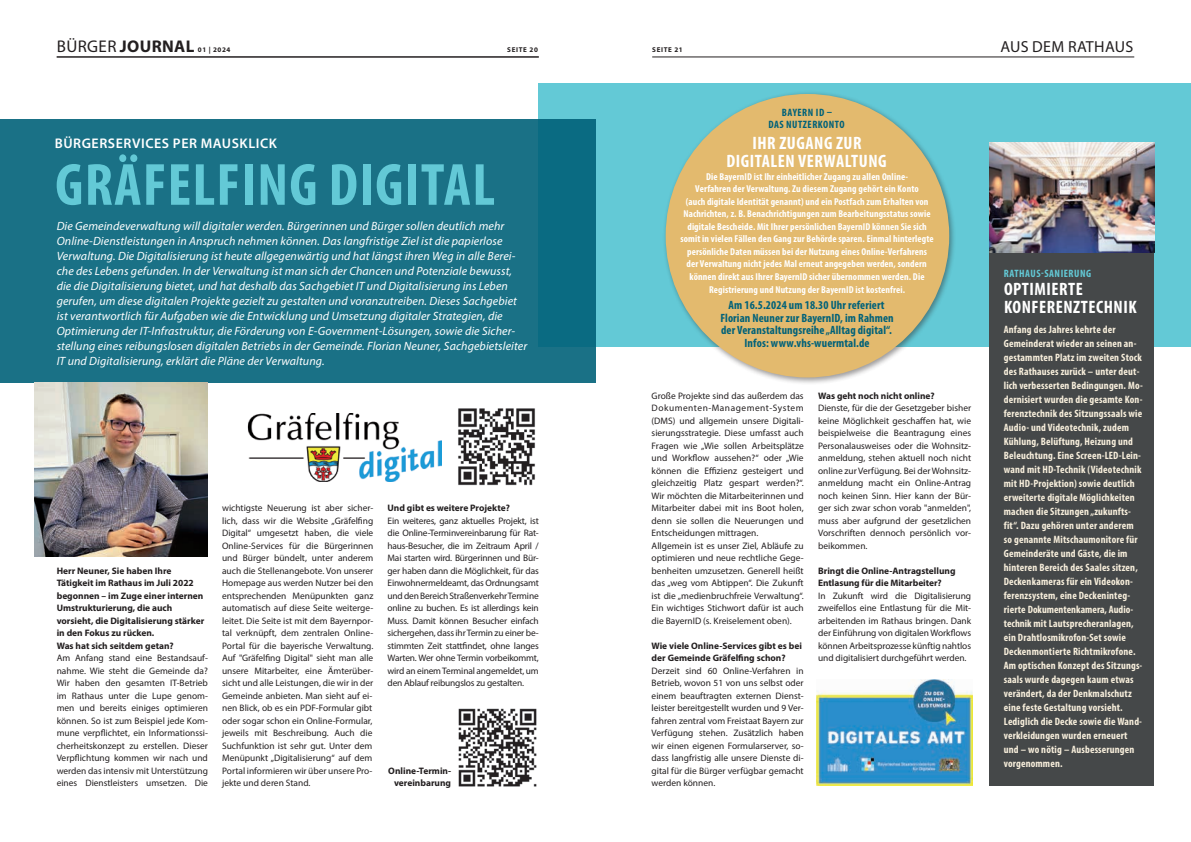
<style>
.page{position:relative;width:1191px;height:842px;background:#fff}
.page>*{position:absolute;margin:0;border:0;box-sizing:border-box;transform-origin:0 0}
.t1{font:700 condensed 60px "Myriad Pro";letter-spacing:.02em;color:#63c9d6}
.t2{font:700 condensed 18px/18px "Myriad Pro";letter-spacing:.03em;color:#fff;text-align:center}
.t3{font:700 17px "Myriad Pro";letter-spacing:.02em;color:#231f20}
.t4{font:16px "Myriad Pro";letter-spacing:.02em;color:#231f20}
.t5{font:600 14px "Myriad Pro";letter-spacing:.04em;color:#fff}
.t6{font:italic 12px/15px "Myriad Pro";letter-spacing:.01em;color:#fff}
.t7{font:700 condensed 12px/12.4px "Myriad Pro";letter-spacing:.01em;color:#006179;text-align:center}
.t8{font:700 condensed 10.7px/14px "Myriad Pro";letter-spacing:.015em;color:#f8efdc}
.t9{font:700 condensed 10.7px/12px "Myriad Pro";letter-spacing:.05em;color:#006179;text-align:center}
.t10{font:700 condensed 10.7px "Myriad Pro";letter-spacing:.05em;color:#63c9d6}
.t11{font:700 condensed 10px/12.6px "Myriad Pro";letter-spacing:.01em;color:#fff;text-align:center}
.t12{font:9.4px/12.5px "Myriad Pro";color:#231f20;text-align:justify}
.t13{font:700 9.4px/12.5px "Myriad Pro";color:#231f20}
.t14{font:700 7px "Myriad Pro";letter-spacing:.095em;color:#231f20}
.s1{font-weight:400}
</style>
<div class="page">
<div style="left:539px;top:83px;width:652px;height:264px;background:#63c9d6"></div>
<div style="left:0;top:119px;width:595px;height:263px;background:linear-gradient(to right,#1c7287,#156f85)"></div>
<hr style="left:652px;top:57px;width:482px;height:1px;background:#231f20">
<hr style="left:57px;top:57px;width:482px;height:1px;background:#231f20">
<div style="left:662px;top:90px;width:294px;height:295px;background:#231f20;opacity:.45"></div>
<div style="left:665px;top:94px;width:284px;height:283px;background:#e3ba6e;border-radius:50%"></div>
<img style="left:247px;top:413px;width:194px;height:69px">
<img style="left:34px;top:382px;width:174px;height:175px">
<div style="left:989px;top:164px;width:165px;height:621px;background:#454849"></div>
<img style="left:989px;top:142px;width:165px;height:110px">
<img style="left:458px;top:408px;width:77px;height:78px">
<img style="left:458px;top:708px;width:79px;height:79px">
<img style="left:816px;top:680px;width:156px;height:105px">
<h3 class="t3" style="left:57px;top:35px;width:139px"><span class="s1">BÜRGER</span> JOURNAL</h3>
<p class="t14" style="left:198px;top:45px;width:34px">01 | 2024</p>
<p class="t14" style="left:507px;top:45px;width:32px">SEITE 20</p>
<p class="t14" style="left:652px;top:45px;width:32px">SEITE 21</p>
<h3 class="t4" style="left:1000px;top:37px;width:134px">AUS DEM RATHAUS</h3>
<h3 class="t5" style="left:55px;top:134px;width:224px">BÜRGERSERVICES PER MAUSKLICK</h3>
<h1 class="t1" style="left:55px;top:147px;width:441px">GRÄFELFING DIGITAL</h1>
<p class="t6" style="left:57px;top:218px;width:472px">Die Gemeindeverwaltung will digitaler werden. Bürgerinnen und Bürger sollen deutlich mehr Online-Dienstleistungen in Anspruch nehmen können. Das langfristige Ziel ist die papierlose Verwaltung. Die Digitalisierung ist heute allgegenwärtig und hat längst ihren Weg in alle Berei&shy;che des Lebens gefunden. In der Verwaltung ist man sich der Chancen und Potenziale bewusst, die die Digitalisierung bietet, und hat deshalb das Sachgebiet IT und Digitalisierung ins Leben gerufen, um diese digitalen Projekte gezielt zu gestalten und voranzutreiben. Dieses Sachgebiet ist verantwortlich für Aufgaben wie die Entwicklung und Umsetzung digitaler Strategien, die Optimierung der IT-Infrastruktur, die Förderung von E-Government-Lösungen, sowie die Sicher&shy;stellung eines reibungslosen digitalen Betriebs in der Gemeinde. Florian Neuner, Sachgebietsleiter IT und Digitalisierung, erklärt die Pläne der Verwaltung.</p>
<p class="t13" style="left:57px;top:564px;width:149px">Herr Neuner, Sie haben Ihre<br>Tätigkeit im Rathaus im Juli 2022 begonnen – im Zuge einer internen<br>Umstrukturierung, die auch vorsieht, die Digitalisierung stärker in den Fokus zu rücken.<br>Was hat sich seitdem getan?</p>
<p class="t12" style="left:57px;top:651px;width:153px">Am Anfang stand eine Bestandsauf&shy;nahme. Wie steht die Gemeinde da?<br>Wir haben den gesamten IT-Betrieb im Rathaus unter die Lupe genom&shy;men und bereits einiges optimieren können. So ist zum Beispiel jede Kom&shy;mune verpflichtet, ein Informationssi&shy;cherheitskonzept zu erstellen. Dieser Verpflichtung kommen wir nach und werden das intensiv mit Unterstützung eines Dienstleisters umsetzen. Die</p>
<p class="t12" style="left:222px;top:501px;width:153px">wichtigste Neuerung ist aber sicher&shy;lich, dass wir die Website „Gräfelfing Digital“ umgesetzt haben, die viele Online-Services für die Bürgerinnen und Bürger bündelt, unter anderem auch die Stellenangebote. Von unserer Homepage aus werden Nutzer bei den entsprechenden Menüpunkten ganz automatisch auf diese Seite weiterge&shy;leitet. Die Seite ist mit dem Bayernpor&shy;tal verknüpft, dem zentralen Online-Portal für die bayerische Verwaltung.<br>Auf "Gräfelfing Digital" sieht man alle unsere Mitarbeiter, eine Ämterüber&shy;sicht und alle Leistungen, die wir in der Gemeinde anbieten. Man sieht auf ei&shy;nen Blick, ob es ein PDF-Formular gibt oder sogar schon ein Online-Formular, jeweils mit Beschreibung. Auch die Suchfunktion ist sehr gut. Unter dem Menüpunkt „Digitalisierung“ auf dem Portal informieren wir über unsere Pro&shy;jekte und deren Stand.</p>
<p class="t13" style="left:387px;top:501px;width:124px">Und gibt es weitere Projekte?</p>
<p class="t12" style="left:387px;top:514px;width:153px">Ein weiteres, ganz aktuelles Projekt, ist die Online-Terminvereinbarung für Rat&shy;haus-Besucher, die im Zeitraum April / Mai starten wird. Bürgerinnen und Bür&shy;ger haben dann die Möglichkeit, für das Einwohnermeldeamt, das Ordnungsamt und den Bereich Straßenverkehr Termine online zu buchen. Es ist allerdings kein Muss. Damit können Besucher einfach sichergehen, dass ihr Termin zu einer be&shy;stimmten Zeit stattfindet, ohne langes Warten. Wer ohne Termin vorbeikommt, wird an einem Terminal angemeldet, um den Ablauf reibungslos zu gestalten.</p>
<p class="t13" style="left:388px;top:764px;width:64px;text-align:right">Online-Termin&shy;vereinbarung</p>
<p class="t9" style="left:768px;top:107px;width:78px">BAYERN ID –<br>DAS NUTZERKONTO</p>
<h2 class="t2" style="left:726px;top:134px;width:162px">IHR ZUGANG ZUR<br>DIGITALEN VERWALTUNG</h2>
<p class="t11" style="left:680px;top:170px;width:255px">Die BayernID ist Ihr einheitlicher Zugang zu allen Online-<br>Verfahren der Verwaltung. Zu diesem Zugang gehört ein Konto<br>(auch digitale Identität genannt) und ein Postfach zum Erhalten von Nachrichten, z. B. Benachrichtigungen zum Bearbeitungsstatus sowie digitale Bescheide. Mit Ihrer persönlichen BayernID können Sie sich somit in vielen Fällen den Gang zur Behörde sparen. Einmal hinterlegte persönliche Daten müssen bei der Nutzung eines Online-Verfahrens der Verwaltung nicht jedes Mal erneut angegeben werden, sondern können direkt aus Ihrer BayernID sicher übernommen werden. Die Registrierung und Nutzung der BayernID ist kostenfrei.</p>
<p class="t7" style="left:720px;top:299px;width:175px">Am 16.5.2024 um 18.30 Uhr referiert Florian Neuner zur BayernID, im Rahmen der Veranstaltungsreihe „Alltag digital“.<br>Infos: www.vhs-wuermtal.de</p>
<p class="t12" style="left:651px;top:389px;width:154px;text-align:left">Große Projekte sind das außerdem das Dokumenten-Management-System (DMS) und allgemein unsere Digitali&shy;sierungsstrategie. Diese umfasst auch Fragen wie „Wie sollen Arbeitsplätze und Workflow aussehen?“ oder „Wie können die Effizienz gesteigert und gleichzeitig Platz gespart werden?“.<br>Wir möchten die Mitarbeiterinnen und Mitarbeiter dabei mit ins Boot holen, denn sie sollen die Neuerungen und Entscheidungen mittragen.<br>Allgemein ist es unser Ziel, Abläufe zu optimieren und neue rechtliche Gege&shy;benheiten umzusetzen. Generell heißt das „weg vom Abtippen“. Die Zukunft ist die „medienbruchfreie Verwaltung“.<br>Ein wichtiges Stichwort dafür ist auch die BayernID (s. Kreiselement oben).</p>
<p class="t13" style="left:651px;top:639px;width:152px">Wie viele Online-Services gibt es bei der Gemeinde Gräfelfing schon?</p>
<p class="t12" style="left:651px;top:664px;width:154px">Derzeit sind 60 Online-Verfahren in Betrieb, wovon 51 von uns selbst oder einem beauftragten externen Dienst&shy;leister bereitgestellt wurden und 9 Ver&shy;fahren zentral vom Freistaat Bayern zur Verfügung stehen. Zusätzlich haben wir einen eigenen Formularserver, so&shy;dass langfristig alle unsere Dienste di&shy;gital für die Bürger verfügbar gemacht werden können.</p>
<p class="t13" style="left:818px;top:389px;width:118px">Was geht noch nicht online?</p>
<p class="t12" style="left:818px;top:401px;width:155px">Dienste, für die der Gesetzgeber bisher keine Möglichkeit geschaffen hat, wie beispielweise die Beantragung eines Personalausweises oder die Wohnsitz&shy;anmeldung, stehen aktuell noch nicht online zur Verfügung. Bei der Wohnsitz&shy;anmeldung macht ein Online-Antrag noch keinen Sinn. Hier kann der Bür&shy;ger sich zwar schon vorab "anmelden", muss aber aufgrund der gesetzlichen Vorschriften dennoch persönlich vor&shy;beikommen.</p>
<p class="t13" style="left:818px;top:564px;width:139px">Bringt die Online-Antragstellung<br>Entlasung für die Mitarbeiter?</p>
<p class="t12" style="left:818px;top:589px;width:155px">In Zukunft wird die Digitalisierung zweifellos eine Entlastung für die Mit&shy;arbeitenden im Rathaus bringen. Dank der Einführung von digitalen Workflows können Arbeitsprozesse künftig nahtlos und digitalisiert durchgeführt werden.</p>
<p class="t10" style="left:1004px;top:267px;width:89px">RATHAUS-SANIERUNG</p>
<h2 class="t2" style="left:1004px;top:280px;width:134px;text-align:left">OPTIMIERTE<br>KONFERENZTECHNIK</h2>
<p class="t8" style="left:1003px;top:322px;width:140px">Anfang des Jahres kehrte der Gemeinderat wieder an seinen an&shy;gestammten Platz im zweiten Stock des Rathauses zurück – unter deut&shy;lich verbesserten Bedingungen. Mo&shy;dernisiert wurden die gesamte Kon&shy;ferenztechnik des Sitzungssaals wie Audio- und Videotechnik, zudem Kühlung, Belüftung, Heizung und Beleuchtung. Eine Screen-LED-Lein&shy;wand mit HD-Technik (Videotechnik mit HD-Projektion) sowie deutlich erweiterte digitale Möglichkeiten machen die Sitzungen „zukunfts&shy;fit“. Dazu gehören unter anderem so genannte Mitschaumonitore für Gemeinderäte und Gäste, die im hinteren Bereich des Saales sitzen, Deckenkameras für ein Videokon&shy;ferenzsystem, eine Deckeninteg&shy;rierte Dokumentenkamera, Audio&shy;technik mit Lautsprecheranlagen, ein Drahtlosmikrofon-Set sowie Deckenmontierte Richtmikrofone.<br>Am optischen Konzept des Sitzungs&shy;saals wurde dagegen kaum etwas verändert, da der Denkmalschutz eine feste Gestaltung vorsieht.<br>Lediglich die Decke sowie die Wand&shy;verkleidungen wurden erneuert und – wo nötig – Ausbesserungen vorgenommen.</p>
</div>
